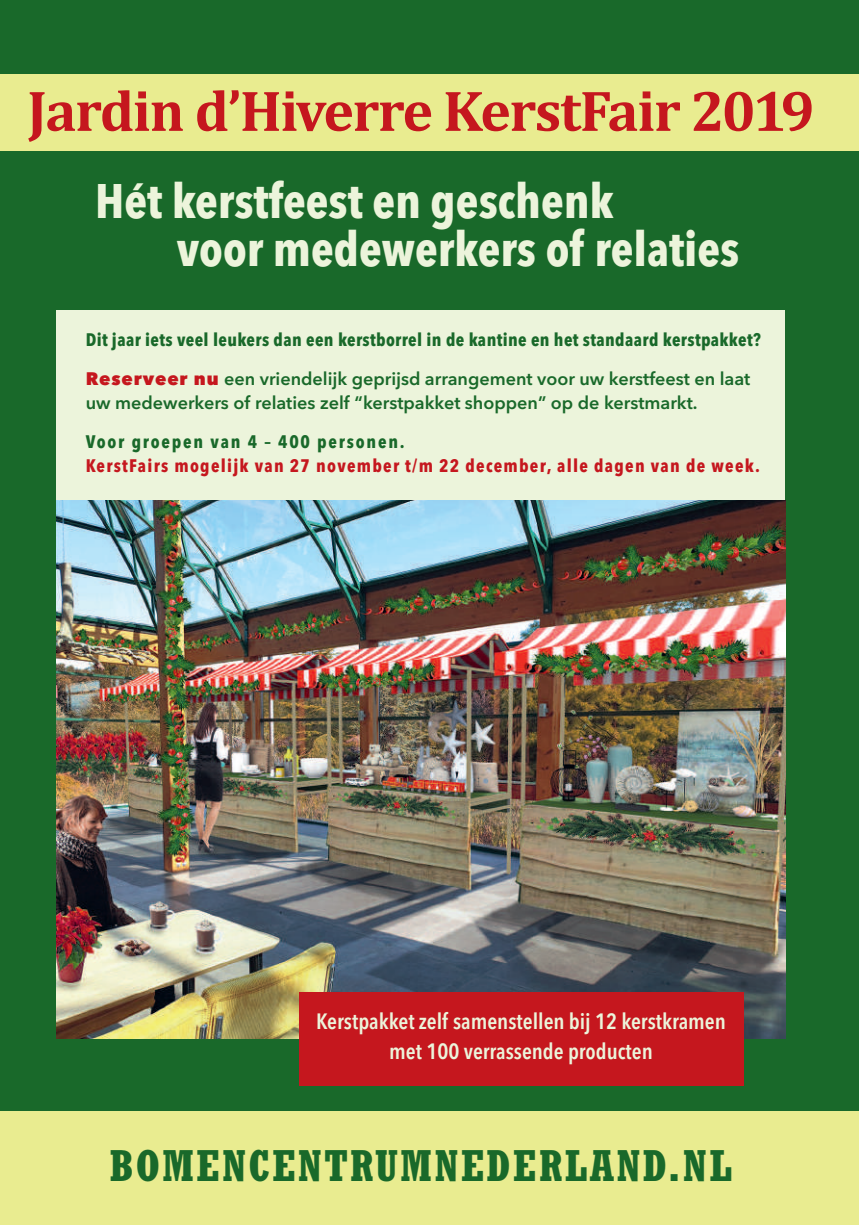
<style>
.page{position:relative;width:859px;height:1225px;background:#fff}
.page>*{position:absolute;margin:0;border:0;box-sizing:border-box;transform-origin:0 0}
.t1{font:700 58px "Cambria";letter-spacing:-.025em;color:#c5171e}
.t2{font:700 48px/48px "Avenir Next Condensed";color:#ecf4db}
.t3{font:700 condensed 44px "Rockwell";letter-spacing:.05em;color:#19692a}
.t4{font:600 22px/30px "Avenir Next Condensed";color:#ecf4db;text-align:center}
.t5{font:600 18px/24px "Avenir Next";color:#19692a}
.t6{font:700 18px "Avenir Next Condensed";letter-spacing:.02em;color:#19692a}
.t7{font:700 18px "Avenir Next Condensed";letter-spacing:.07em;color:#c5171e}
.t8{font:700 18px "Avenir Next Condensed";letter-spacing:.1em;color:#19692a}
.s1{font-weight:800;color:#c5171e}
</style>
<div class="page">
<div style="left:0;top:0;width:859px;height:1111px;background:#19692a"></div>
<img style="left:57px;top:500px;width:728px;height:539px">
<div style="left:299px;top:992px;width:444px;height:93px;background:#c5171e"></div>
<div style="left:0;top:74px;width:859px;height:76px;background:#e9ec90"></div>
<div style="left:57px;top:311px;width:728px;height:189px;background:#ecf4db"></div>
<div style="left:0;top:1111px;width:859px;height:114px;background:#e9ec90"></div>
<h1 class="t1" style="left:27px;top:77px;width:789px">Jardin d’Hiverre KerstFair 2019</h1>
<h2 class="t2" style="left:177px;top:177px;width:564px;text-indent:-82px">Hét kerstfeest en geschenk<br>voor medewerkers of relaties</h2>
<p class="t6" style="left:86px;top:328px;width:676px">Dit jaar iets veel leukers dan een kerstborrel in de kantine en het standaard kerstpakket?</p>
<p class="t5" style="left:86px;top:366px;width:666px"><span class="s1">Reserveer nu</span> een vriendelĳk geprĳsd arrangement voor uw kerstfeest en laat uw medewerkers of relaties zelf “kerstpakket shoppen” op de kerstmarkt.</p>
<p class="t8" style="left:86px;top:430px;width:321px">Voor groepen van 4 – 400 personen.</p>
<p class="t7" style="left:86px;top:454px;width:676px">KerstFairs mogelijk van 27 november t/m 22 december, alle dagen van de week.</p>
<p class="t4" style="left:316px;top:1006px;width:411px">Kerstpakket zelf samenstellen bĳ 12 kerstkramen met 100 verrassende producten</p>
<h3 class="t3" style="left:110px;top:1149px;width:624px">BOMENCENTRUMNEDERLAND.NL</h3>
</div>
